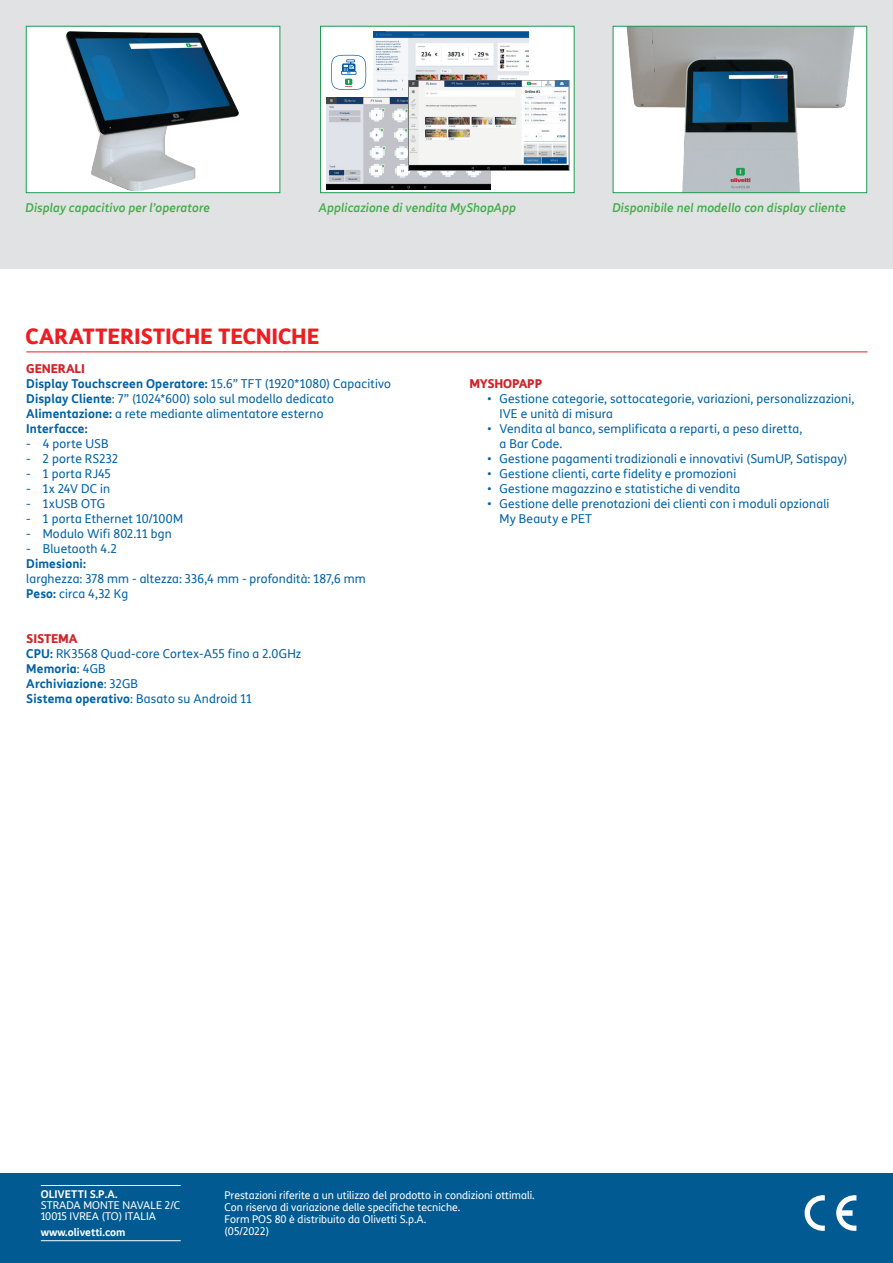
<style>
.page{position:relative;width:893px;height:1263px;background:#fff}
.page>*{position:absolute;margin:0;border:0;box-sizing:border-box;transform-origin:0 0}
.t1{font:800 21px "TIM Sans";letter-spacing:-.01em;color:#ee1d23}
.t2{font:12px/15px "TIM Sans";letter-spacing:.01em;color:#0161a4}
.t3{font:italic 500 12px "TIM Sans";letter-spacing:.01em;color:#40ae49}
.t4{font:700 12px "TIM Sans";letter-spacing:.01em;color:#0161a4}
.t5{font:800 12px "TIM Sans";letter-spacing:-.015em;color:#d1232a}
.t6{font:10.5px/12px "TIM Sans";color:#fff}
.t7{font:700 10.5px "TIM Sans";color:#fff}
.s1{font-weight:800;color:#d1232a}
.s2{font-weight:700}
</style>
<div class="page">
<div style="left:0;top:1174px;width:893px;height:89px;background:#015a92"></div>
<hr style="left:41px;top:1185px;width:140px;height:1px;background:#fff">
<hr style="left:41px;top:1240px;width:140px;height:1px;background:#fff">
<svg style="left:836px;top:1195px;width:20px;height:36px"></svg>
<svg style="left:804px;top:1195px;width:21px;height:36px"></svg>
<div style="left:0;top:0;width:893px;height:269px;background:#e1e2e4"></div>
<hr style="left:26px;top:351px;width:841px;height:1px;background:#ee1d23">
<div style="left:26px;top:26px;width:254px;height:167px;background:#fff"></div>
<img style="left:65px;top:31px;width:174px;height:160px">
<div style="left:26px;top:26px;width:254px;height:167px;border:1px solid #1c9b51"></div>
<img style="left:615px;top:28px;width:250px;height:163px">
<div style="left:613px;top:26px;width:254px;height:167px;border:1px solid #1c9b51"></div>
<div style="left:320px;top:26px;width:254px;height:167px;background:#fff;border:1px solid #1c9b51"></div>
<img style="left:374px;top:31px;width:154px;height:67px">
<img style="left:327px;top:98px;width:164px;height:92px">
<img style="left:410px;top:82px;width:157px;height:87px">
<div style="left:408px;top:80px;width:161px;height:91px;border:1px solid #75797b"></div>
<svg style="left:331px;top:55px;width:35px;height:35px"></svg>
<p class="t3" style="left:26px;top:199px;width:186px">Display capacitivo per l’operatore</p>
<p class="t3" style="left:319px;top:199px;width:199px">Applicazione di vendita MyShopApp</p>
<p class="t3" style="left:612px;top:199px;width:235px">Disponibile nel modello con display cliente</p>
<h1 class="t1" style="left:26px;top:320px;width:296px">CARATTERISTICHE TECNICHE</h1>
<p class="t2" style="left:26px;top:361px;width:366px"><span class="s1">GENERALI<br></span><span class="s2">Display Touchscreen Operatore:</span> 15.6” TFT (1920*1080) Capacitivo <span class="s2">Display Cliente</span>: 7” (1024*600) solo sul modello dedicato <span class="s2">Alimentazione:</span> a rete mediante alimentatore esterno<br><span class="s2">Interfacce:</span></p>
<p class="t2" style="left:26px;top:436px;width:84px">- 4 porte USB</p>
<p class="t2" style="left:26px;top:451px;width:94px">- 2 porte RS232</p>
<p class="t2" style="left:26px;top:466px;width:86px">- 1 porta RJ45</p>
<p class="t2" style="left:26px;top:481px;width:85px">- 1x 24V DC in</p>
<p class="t2" style="left:26px;top:496px;width:80px">- 1xUSB OTG</p>
<p class="t2" style="left:26px;top:511px;width:158px">- 1 porta Ethernet 10/100M</p>
<p class="t2" style="left:26px;top:526px;width:147px">- Modulo Wifi 802.11 bgn</p>
<p class="t2" style="left:26px;top:541px;width:92px">- Bluetooth 4.2</p>
<p class="t4" style="left:26px;top:554px;width:61px">Dimesioni:</p>
<p class="t2" style="left:26px;top:571px;width:341px">larghezza: 378 mm - altezza: 336,4 mm - profondità: 187,6 mm<br><span class="s2">Peso:</span> circa 4,32 Kg</p>
<p class="t2" style="left:26px;top:631px;width:277px"><span class="s1">SISTEMA<br></span><span class="s2">CPU:</span> RK3568 Quad-core Cortex-A55 fino a 2.0GHz<br><span class="s2">Memoria</span>: 4GB<br><span class="s2">Archiviazione</span>: 32GB<br><span class="s2">Sistema operativo</span>: Basato su Android 11</p>
<p class="t5" style="left:470px;top:374px;width:74px">MYSHOPAPP</p>
<p class="t2" style="left:500px;top:391px;width:356px;text-indent:-12px">• Gestione categorie, sottocategorie, variazioni, personalizzazioni,<br>IVE e unità di misura</p>
<p class="t2" style="left:500px;top:421px;width:304px;text-indent:-12px">• Vendita al banco, semplificata a reparti, a peso diretta, a Bar Code.</p>
<p class="t2" style="left:488px;top:451px;width:361px">• Gestione pagamenti tradizionali e innovativi (SumUP, Satispay)</p>
<p class="t2" style="left:488px;top:466px;width:250px">• Gestione clienti, carte fidelity e promozioni</p>
<p class="t2" style="left:488px;top:481px;width:254px">• Gestione magazzino e statistiche di vendita</p>
<p class="t2" style="left:500px;top:496px;width:331px;text-indent:-12px">• Gestione delle prenotazioni dei clienti con i moduli opzionali<br>My Beauty e PET</p>
<p class="t7" style="left:41px;top:1186px;width:78px">OLIVETTI S.P.A.</p>
<p class="t6" style="left:41px;top:1199px;width:141px;line-height:11.2px">STRADA MONTE NAVALE 2/C<br>10015 IVREA (TO) ITALIA</p>
<p class="t7" style="left:41px;top:1224px;width:86px">www.olivetti.com</p>
<p class="t6" style="left:225px;top:1189px;width:312px">Prestazioni riferite a un utilizzo del prodotto in condizioni ottimali.<br>Con riserva di variazione delle specifiche tecniche.<br>Form POS 80 è distribuito da Olivetti S.p.A.<br>(05/2022)</p>
<p class="t6" style="left:234px;top:1213px;width:163px;text-indent:-10px">OliBox è distribuito da Olivetti S.p.A.<br>4</p>
<p class="t6" style="left:261px;top:1225px;width:7px">1</p>
</div>
